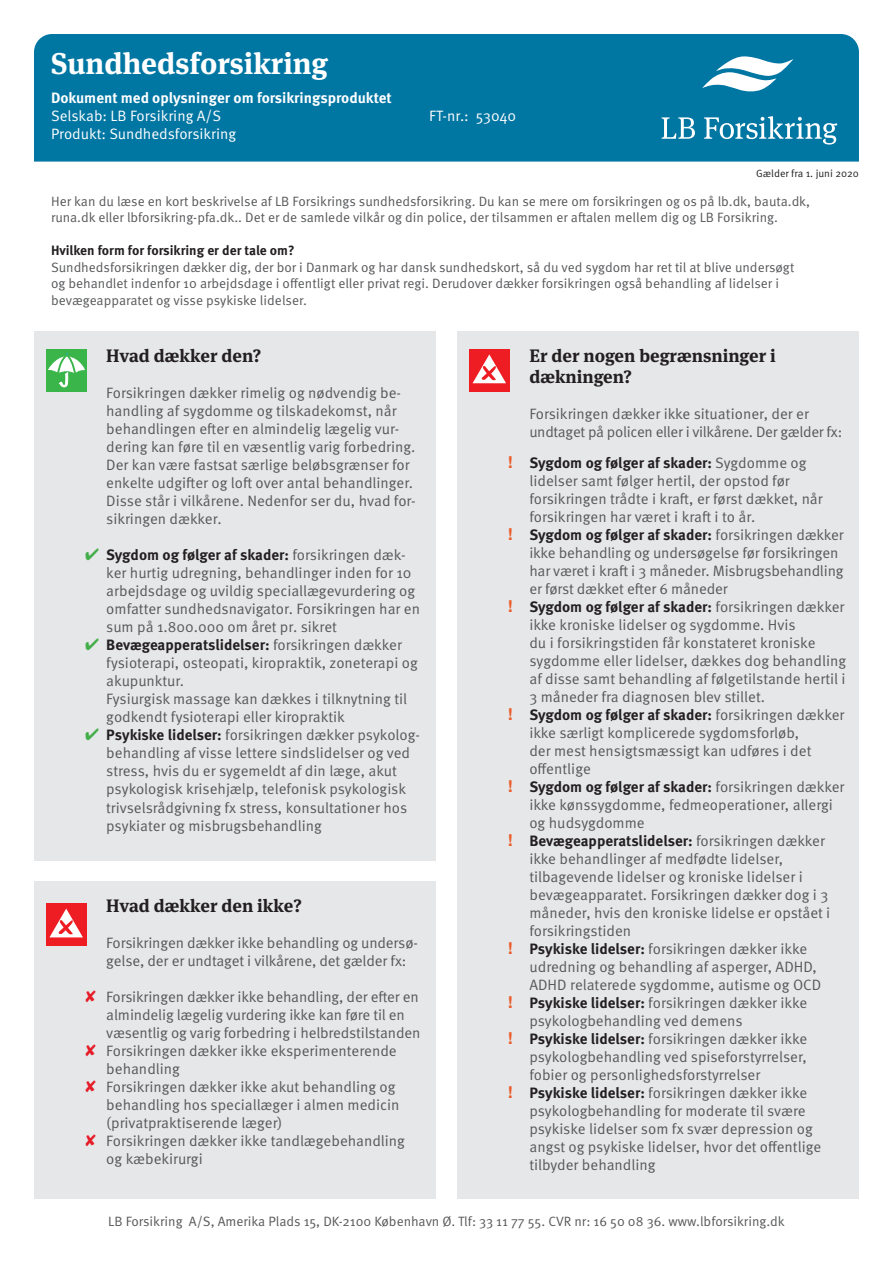
<style>
.page{position:relative;width:893px;height:1263px;background:#fff}
.page>*{position:absolute;margin:0;border:0;box-sizing:border-box;transform-origin:0 0}
.t1{font:700 30px "Meta Serif OT";color:#fff}
.t2{font:700 18px/21px "Meta Serif OT";color:#231f20}
.List_Paragraph{font:15px/18px "Meta Pro Norm";color:#57585a}
.List_Paragraph-2{font:15px/18px "Meta Pro Norm";letter-spacing:-.02em;color:#57585a}
.t3{font:15px "Meta Pro Norm";color:#fff}
.t4{font:700 15px "Meta Pro";color:#fff}
.t5{font:13.5px/16.5px "Meta Pro Norm";color:#57585a}
.t6{font:700 13.5px "Meta Pro";color:#231f20}
.t7{font:10.5px "Meta Pro Norm";color:#231f20}
.s1{color:#44ae4a}
.s2{font-family:"Meta Pro";font-weight:700;color:#231f20}
.s3{font-family:"Helvetica Neue LT Std";font-weight:700;font-size:16.5px;color:#eb5c2a}
</style>
<div class="page">
<div style="left:34px;top:34px;width:825px;height:128px;background:#0076a3"></div>
<div style="left:34px;top:332px;width:402px;height:529px;background:#e6e7e9"></div>
<svg style="left:662px;top:117px;width:33px;height:22px"></svg>
<svg style="left:704px;top:116px;width:133px;height:29px;background:#3c96b8"></svg>
<svg style="left:702px;top:56px;width:91px;height:36px"></svg>
<div style="left:46px;top:349px;width:41px;height:42px;background:#3ab54a"></div>
<svg style="left:48px;top:352px;width:37px;height:35px"></svg>
<div style="left:34px;top:882px;width:402px;height:317px;background:#e6e7e9"></div>
<div style="left:457px;top:332px;width:402px;height:867px;background:#e6e7e9"></div>
<div style="left:46px;top:903px;width:41px;height:42px;background:#ee1d23"></div>
<svg style="left:49px;top:908px;width:34px;height:29px"></svg>
<div style="left:469px;top:349px;width:41px;height:42px;background:#ee1d23"></div>
<svg style="left:473px;top:354px;width:33px;height:29px"></svg>
<p class="t1" style="left:51px;top:44px;width:278px">Sundhedsforsikring</p>
<p class="t4" style="left:51px;top:86px;width:342px">Dokument med oplysninger om forsikringsproduktet</p>
<p class="t3" style="left:51px;top:105px;width:172px">Selskab: LB Forsikring A/S</p>
<p class="t3" style="left:429px;top:105px;width:89px">FT-nr.: 53040</p>
<p class="t3" style="left:51px;top:123px;width:187px">Produkt: Sundhedsforsikring</p>
<p class="t7" style="left:756px;top:165px;width:104px">Gælder fra 1. juni 2020</p>
<p class="t5" style="left:51px;top:192px;width:761px">Her kan du læse en kort beskrivelse af LB Forsikrings sundhedsforsikring. Du kan se mere om forsikringen og os på lb.dk, bauta.dk, runa.dk eller lbforsikring-pfa.dk.. Det er de samlede vilkår og din police, der tilsammen er aftalen mellem dig og LB Forsikring.</p>
<p class="t6" style="left:51px;top:240px;width:245px">Hvilken form for forsikring er der tale om?</p>
<p class="t5" style="left:51px;top:258px;width:745px">Sundhedsforsikringen dækker dig, der bor i Danmark og har dansk sundhedskort, så du ved sygdom har ret til at blive undersøgt og behandlet indenfor 10 arbejdsdage i offentligt eller privat regi. Derudover dækker forsikringen også behandling af lidelser i bevægeapparatet og visse psykiske lidelser.</p>
<p class="t2" style="left:106px;top:346px;width:156px">Hvad dækker den?</p>
<p class="List_Paragraph" style="left:106px;top:383px;width:311px">Forsikringen dækker rimelig og nødvendig be&shy;handling af sygdomme og tilskadekomst, når behandlingen efter en almindelig lægelig vur&shy;dering kan føre til en væsentlig varig forbedring.<br>Der kan være fastsat særlige beløbsgrænser for enkelte udgifter og loft over antal behandlinger.<br>Disse står i vilkårene. Nedenfor ser du, hvad for&shy;sikringen dækker.</p>
<p class="List_Paragraph" style="left:106px;top:545px;width:315px;text-indent:-21px"><span class="s1">✔</span> <span class="s2">Sygdom og følger af skader:</span> forsikringen dæk&shy;ker hurtig udregning, behandlinger inden for 10 arbejdsdage og uvildig speciallægevurdering og omfatter sundhedsnavigator. Forsikringen har en sum på 1.800.000 om året pr. sikret</p>
<p class="List_Paragraph" style="left:106px;top:635px;width:313px;text-indent:-21px"><span class="s1">✔</span> <span class="s2">Bevægeapperatslidelser:</span> forsikringen dækker fysioterapi, osteopati, kiropraktik, zoneterapi og akupunktur.<br>Fysiurgisk massage kan dækkes i tilknytning til godkendt fysioterapi eller kiropraktik</p>
<p class="List_Paragraph" style="left:106px;top:725px;width:315px;text-indent:-21px"><span class="s1">✔</span> <span class="s2">Psykiske lidelser:</span> forsikringen dækker psykolog&shy;behandling af visse lettere sindslidelser og ved stress, hvis du er sygemeldt af din læge, akut psykologisk krisehjælp, telefonisk psykologisk trivselsrådgivning fx stress, konsultationer hos psykiater og misbrugsbehandling</p>
<p class="t2" style="left:106px;top:895px;width:197px">Hvad dækker den ikke?</p>
<p class="List_Paragraph" style="left:106px;top:933px;width:313px">Forsikringen dækker ikke behandling og undersø&shy;gelse, der er undtaget i vilkårene, det gælder fx:</p>
<p class="List_Paragraph" style="left:106px;top:987px;width:316px">Forsikringen dækker ikke behandling, der efter en almindelig lægelig vurdering ikke kan føre til en væsentlig og varig forbedring i helbredstilstanden</p>
<p class="List_Paragraph" style="left:106px;top:1041px;width:292px">Forsikringen dækker ikke eksperimenterende behandling</p>
<p class="List_Paragraph" style="left:106px;top:1077px;width:295px">Forsikringen dækker ikke akut behandling og behandling hos speciallæger i almen medicin (privatpraktiserende læger)</p>
<p class="List_Paragraph" style="left:106px;top:1131px;width:300px">Forsikringen dækker ikke tandlægebehandling og kæbekirurgi</p>
<p class="t2" style="left:529px;top:346px;width:248px">Er der nogen begrænsninger i dækningen?</p>
<p class="List_Paragraph-2" style="left:529px;top:404px;width:314px">Forsikringen dækker ikke situationer, der er undtaget på policen eller i vilkårene. Der gælder fx:</p>
<p class="List_Paragraph" style="left:529px;top:453px;width:295px;text-indent:-21px"><span class="s3">!</span> <span class="s2">Sygdom og følger af skader:</span> Sygdomme og lidelser samt følger hertil, der opstod før forsikringen trådte i kraft, er først dækket, når forsikringen har været i kraft i to år.</p>
<p class="List_Paragraph" style="left:529px;top:525px;width:316px;text-indent:-21px"><span class="s3">!</span> <span class="s2">Sygdom og følger af skader:</span> forsikringen dækker ikke behandling og undersøgelse før forsikringen har været i kraft i 3 måneder. Misbrugsbehandling er først dækket efter 6 måneder</p>
<p class="List_Paragraph" style="left:529px;top:597px;width:318px;text-indent:-21px"><span class="s3">!</span> <span class="s2">Sygdom og følger af skader:</span> forsikringen dækker ikke kroniske lidelser og sygdomme. Hvis<br>du i forsikringstiden får konstateret kroniske sygdomme eller lidelser, dækkes dog behandling af disse samt behandling af følgetilstande hertil i 3 måneder fra diagnosen blev stillet.</p>
<p class="List_Paragraph" style="left:529px;top:705px;width:316px;text-indent:-21px"><span class="s3">!</span> <span class="s2">Sygdom og følger af skader:</span> forsikringen dækker ikke særligt komplicerede sygdomsforløb,<br>der mest hensigtsmæssigt kan udføres i det offentlige</p>
<p class="List_Paragraph" style="left:529px;top:777px;width:316px;text-indent:-21px"><span class="s3">!</span> <span class="s2">Sygdom og følger af skader:</span> forsikringen dækker ikke kønssygdomme, fedmeoperationer, allergi og hudsygdomme</p>
<p class="List_Paragraph" style="left:529px;top:831px;width:302px;text-indent:-21px"><span class="s3">!</span> <span class="s2">Bevægeapperatslidelser:</span> forsikringen dækker ikke behandlinger af medfødte lidelser, tilbagevende lidelser og kroniske lidelser i bevægeapparatet. Forsikringen dækker dog i 3 måneder, hvis den kroniske lidelse er opstået i forsikringstiden</p>
<p class="List_Paragraph" style="left:529px;top:939px;width:293px;text-indent:-21px"><span class="s3">!</span> <span class="s2">Psykiske lidelser:</span> forsikringen dækker ikke udredning og behandling af asperger, ADHD,<br>ADHD relaterede sygdomme, autisme og OCD</p>
<p class="List_Paragraph" style="left:529px;top:993px;width:279px;text-indent:-21px"><span class="s3">!</span> <span class="s2">Psykiske lidelser:</span> forsikringen dækker ikke psykologbehandling ved demens</p>
<p class="List_Paragraph" style="left:529px;top:1029px;width:279px;text-align:justify;text-indent:-21px"><span class="s3">!</span> <span class="s2">Psykiske lidelser:</span> forsikringen dækker ikke psykologbehandling ved spiseforstyrrelser, fobier og personlighedsforstyrrelser</p>
<p class="List_Paragraph" style="left:529px;top:1083px;width:293px;text-indent:-21px"><span class="s3">!</span> <span class="s2">Psykiske lidelser:</span> forsikringen dækker ikke psykologbehandling for moderate til svære psykiske lidelser som fx svær depression og angst og psykiske lidelser, hvor det offentlige tilbyder behandling</p>
<p class="t5" style="left:108px;top:1212px;width:678px">LB Forsikring A/S, Amerika Plads 15, DK-2100 København Ø. Tlf: 33 11 77 55. CVR nr: 16 50 08 36. www.lbforsikring.dk</p>
</div>
